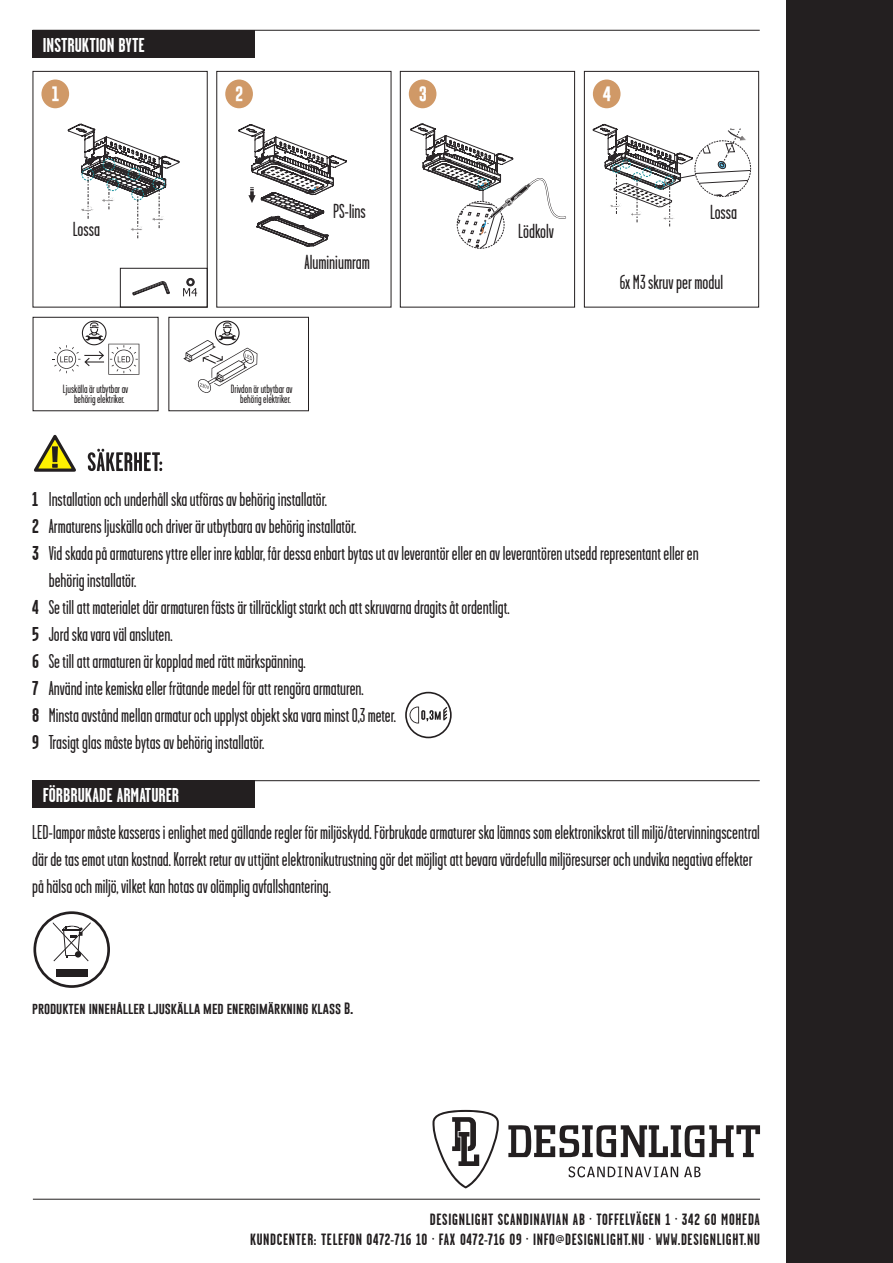
<style>
.page{position:relative;width:893px;height:1263px;background:#fff}
.page>*{position:absolute;margin:0;border:0;box-sizing:border-box;transform-origin:0 0}
.t1{font:20.25px "Garage Gothic";color:#231f20}
.t2{font:20.1px/27px "Garage Gothic";color:#231f20}
.t3{font:700 20.1px "Garage Gothic";color:#fff}
.t4{font:700 16.35px/19.6px "Garage Gothic";letter-spacing:.04em;color:#231f20;text-align:right}
.t5{font:700 15px "Gobold";color:#fff}
.t6{font:12px/10.5px "Garage Gothic";color:#231f20;text-align:right}
.t7{font:12px "Gobold";color:#231f20}
.s1{font-weight:700}
</style>
<div class="page">
<hr style="left:33px;top:30px;width:727px;height:1px;background:#231f20">
<div style="left:33px;top:30px;width:222px;height:28px;background:#231f20"></div>
<svg style="left:34px;top:434px;width:42px;height:38px"></svg>
<div style="left:405px;top:692px;width:47px;height:46px;border:2px solid #231f20;border-radius:50%"></div>
<svg style="left:410px;top:706px;width:37px;height:17px"></svg>
<hr style="left:33px;top:780px;width:727px;height:1px;background:#231f20">
<div style="left:33px;top:780px;width:222px;height:28px;background:#231f20"></div>
<div style="left:56px;top:969px;width:31px;height:8px;background:#231f20"></div>
<svg style="left:53px;top:922px;width:38px;height:39px"></svg>
<div style="left:33px;top:911px;width:77px;height:77px;border:3px solid #231f20;border-radius:50%"></div>
<svg style="left:88px;top:449px;width:74px;height:22px"></svg>
<svg style="left:183px;top:321px;width:74px;height:72px"></svg>
<svg style="left:53px;top:321px;width:86px;height:54px"></svg>
<div style="left:168px;top:317px;width:141px;height:94px;border:1px solid #231f20"></div>
<div style="left:787px;top:0;width:106px;height:1263px;background:#231f20"></div>
<hr style="left:33px;top:1199px;width:727px;height:1px;background:#231f20">
<svg style="left:508px;top:1125px;width:252px;height:32px"></svg>
<svg style="left:569px;top:1166px;width:109px;height:11px"></svg>
<svg style="left:684px;top:1166px;width:16px;height:11px"></svg>
<svg style="left:432px;top:1110px;width:67px;height:78px"></svg>
<div style="left:33px;top:71px;width:175px;height:236px;border:1px solid #231f20"></div>
<div style="left:216px;top:71px;width:175px;height:236px;border:1px solid #231f20"></div>
<div style="left:400px;top:71px;width:175px;height:236px;border:1px solid #231f20"></div>
<div style="left:584px;top:71px;width:175px;height:236px;border:1px solid #231f20"></div>
<div style="left:41px;top:80px;width:28px;height:28px;background:#d09967;border-radius:50%"></div>
<div style="left:225px;top:80px;width:28px;height:28px;background:#d09967;border-radius:50%"></div>
<div style="left:409px;top:80px;width:27px;height:28px;background:#d09967;border-radius:50%"></div>
<div style="left:593px;top:80px;width:27px;height:28px;background:#d09967;border-radius:50%"></div>
<svg style="left:183px;top:278px;width:14px;height:18px"></svg>
<svg style="left:132px;top:281px;width:38px;height:15px"></svg>
<div style="left:120px;top:268px;width:88px;height:39px;border:1px solid #231f20"></div>
<svg style="left:68px;top:124px;width:112px;height:114px"></svg>
<svg style="left:238px;top:124px;width:109px;height:123px"></svg>
<svg style="left:410px;top:123px;width:156px;height:126px"></svg>
<svg style="left:593px;top:124px;width:158px;height:102px"></svg>
<p class="t3" style="left:43px;top:34px;width:103px">INSTRUKTION BYTE</p>
<p class="t5" style="left:51px;top:84px;width:10px">1</p>
<p class="t5" style="left:235px;top:84px;width:10px">2</p>
<p class="t5" style="left:419px;top:84px;width:10px">3</p>
<p class="t5" style="left:603px;top:84px;width:10px">4</p>
<p class="t1" style="left:73px;top:219px;width:29px">Lossa</p>
<p class="t6" style="left:74px;top:384px;width:56px;text-align:left;text-indent:-11px">Ljuskälla är utbytbar av behörig elektriker.</p>
<p class="t1" style="left:333px;top:201px;width:34px">PS-lins</p>
<p class="t1" style="left:305px;top:252px;width:67px">Aluminiumram</p>
<p class="t6" style="left:231px;top:384px;width:63px">Drivdon är utbytbar av behörig elektriker.</p>
<p class="t1" style="left:518px;top:221px;width:37px">Lödkolv</p>
<p class="t1" style="left:710px;top:202px;width:29px">Lossa</p>
<p class="t1" style="left:620px;top:272px;width:105px">6x M3 skruv per modul</p>
<p class="t2" style="left:32px;top:486px;width:296px"><span class="s1">1</span> Installation och underhåll ska utföras av behörig installatör.</p>
<p class="t2" style="left:32px;top:513px;width:325px"><span class="s1">2</span> Armaturens ljuskälla och driver är utbytbara av behörig installatör.</p>
<p class="t2" style="left:32px;top:540px;width:668px"><span class="s1">3</span> Vid skada på armaturens yttre eller inre kablar, får dessa enbart bytas ut av leverantör eller en av leverantören utsedd representant eller en</p>
<p class="t2" style="left:49px;top:567px;width:89px">behörig installatör.</p>
<p class="t2" style="left:32px;top:594px;width:479px"><span class="s1">4</span> Se till att materialet där armaturen fästs är tillräckligt starkt och att skruvarna dragits åt ordentligt.</p>
<p class="t2" style="left:32px;top:621px;width:142px"><span class="s1">5</span> Jord ska vara väl ansluten.</p>
<p class="t2" style="left:32px;top:648px;width:275px"><span class="s1">6</span> Se till att armaturen är kopplad med rätt märkspänning.</p>
<p class="t2" style="left:32px;top:675px;width:333px"><span class="s1">7</span> Använd inte kemiska eller frätande medel för att rengöra armaturen.</p>
<p class="t2" style="left:32px;top:702px;width:365px"><span class="s1">8</span> Minsta avstånd mellan armatur och upplyst objekt ska vara minst 0,3 meter.</p>
<p class="t2" style="left:32px;top:729px;width:233px"><span class="s1">9</span> Trasigt glas måste bytas av behörig installatör.</p>
<p class="t3" style="left:43px;top:785px;width:138px">FÖRBRUKADE ARMATURER</p>
<p class="t2" style="left:32px;top:819px;width:729px">LED-lampor måste kasseras i enlighet med gällande regler för miljöskydd. Förbrukade armaturer ska lämnas som elektronikskrot till miljö/återvinningscentral där de tas emot utan kostnad. Korrekt retur av uttjänt elektronikutrustning gör det möjligt att bevara värdefulla miljöresurser och undvika negativa effekter på hälsa och miljö, vilket kan hotas av olämplig avfallshantering.</p>
<p class="t7" style="left:32px;top:1001px;width:323px">produkten innehåller ljuskälla med energimärkning klass B.</p>
<p class="t4" style="left:250px;top:1210px;width:511px">DESIGNLIGHT SCANDINAVIAN AB · TOFFELVÄGEN 1 · 342 60 MOHEDA<br>KUNDCENTER: TELEFON 0472-716 10 · FAX 0472-716 09 · INFO@DESIGNLIGHT.NU · WWW.DESIGNLIGHT.NU</p>
</div>
